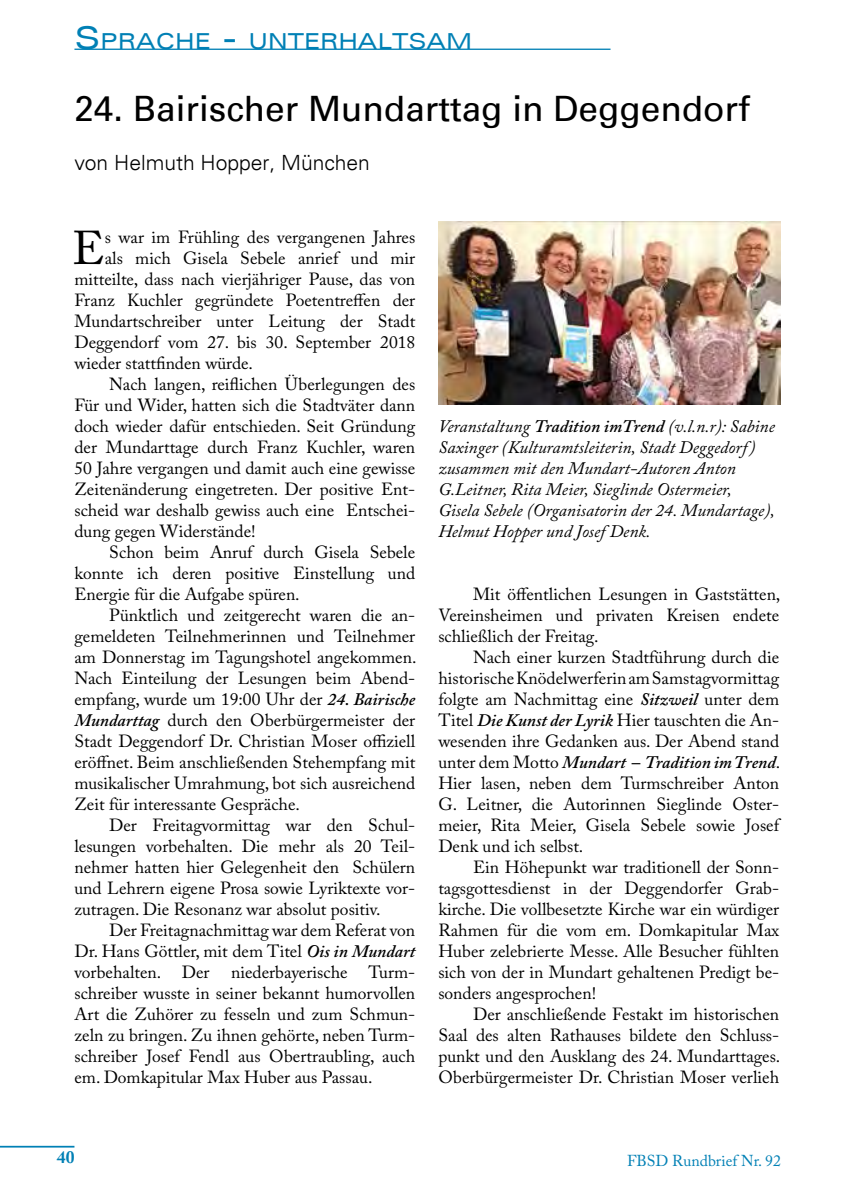
<style>
.page{position:relative;width:844px;height:1191px;background:#fff}
.page>*{position:absolute;margin:0;border:0;box-sizing:border-box;transform-origin:0 0}
.t1{font:47.07px "Adobe Caslon Pro";color:#000}
.t2{font:35px "Univers";color:#000}
.t3{font:expanded 22.05px "Univers";color:#0080b5}
.t4{font:300 21px "Univers";color:#000}
.t5{font:17.5px/21px "Adobe Caslon Pro";color:#000;text-align:justify}
.t6{font:italic 17.5px/21px "Adobe Caslon Pro";color:#000}
.t7{font:700 17.5px "Adobe Caslon Pro";color:#0080b5}
.t8{font:15.75px "Adobe Caslon Pro";color:#0080b5}
.s1{font-size:31.5px}
.s2{font-weight:600;font-style:italic}
.s3{font-weight:600}
</style>
<div class="page">
<hr style="left:0;top:1145px;width:74px;height:2px;background:#0080b5">
<hr style="left:74px;top:49px;width:536px;height:1px;background:#0080b5">
<img style="left:438px;top:221px;width:342px;height:183px">
<p class="t3" style="left:74px;top:28px;width:399px"><span class="s1">S</span>PRACHE <span class="s1">-</span> UNTERHALTSAM</p>
<h2 class="t2" style="left:74px;top:88px;width:676px">24. Bairischer Mundarttag in Deggendorf</h2>
<p class="t4" style="left:74px;top:150px;width:297px">von Helmuth Hopper, München</p>
<h1 class="t1" style="left:72px;top:220px;width:34px">E</h1>
<p class="t5" style="left:105px;top:226px;width:312px">s war im Frühling des vergangenen Jahres</p>
<p class="t5" style="left:105px;top:247px;width:312px">als mich Gisela Sebele anrief und mir</p>
<p class="t5" style="left:74px;top:268px;width:342px">mitteilte, dass nach vierjähriger Pause, das von</p>
<p class="t5" style="left:74px;top:289px;width:342px">Franz Kuchler gegründete Poetentreffen der</p>
<p class="t5" style="left:74px;top:310px;width:342px">Mundartschreiber unter Leitung der Stadt</p>
<p class="t5" style="left:74px;top:331px;width:342px">Deggendorf vom 27. bis 30. September 2018</p>
<p class="t5" style="left:74px;top:352px;width:180px">wieder stattfinden würde.</p>
<p class="t5" style="left:109px;top:373px;width:307px">Nach langen, reiflichen Überlegungen des</p>
<p class="t5" style="left:74px;top:394px;width:342px">Für und Wider, hatten sich die Stadtväter dann</p>
<p class="t5" style="left:74px;top:415px;width:342px">doch wieder dafür entschieden. Seit Gründung</p>
<p class="t5" style="left:74px;top:436px;width:342px">der Mundarttage durch Franz Kuchler, waren</p>
<p class="t5" style="left:74px;top:457px;width:342px">50 Jahre vergangen und damit auch eine gewisse</p>
<p class="t5" style="left:74px;top:478px;width:342px">Zeitenänderung eingetreten. Der positive Ent-</p>
<p class="t5" style="left:74px;top:499px;width:342px">scheid war deshalb gewiss auch eine Entschei-</p>
<p class="t5" style="left:74px;top:520px;width:183px">dung gegen Widerstände!</p>
<p class="t5" style="left:109px;top:541px;width:307px">Schon beim Anruf durch Gisela Sebele</p>
<p class="t5" style="left:74px;top:562px;width:342px">konnte ich deren positive Einstellung und</p>
<p class="t5" style="left:74px;top:583px;width:227px">Energie für die Aufgabe spüren.</p>
<p class="t5" style="left:109px;top:604px;width:307px">Pünktlich und zeitgerecht waren die an-</p>
<p class="t5" style="left:74px;top:625px;width:342px">gemeldeten Teilnehmerinnen und Teilnehmer</p>
<p class="t5" style="left:74px;top:646px;width:343px">am Donnerstag im Tagungshotel angekommen.</p>
<p class="t5" style="left:74px;top:667px;width:342px">Nach Einteilung der Lesungen beim Abend-</p>
<p class="t5" style="left:74px;top:688px;width:342px">empfang, wurde um 19:00 Uhr der <span class="s2">24. Bairische</span></p>
<p class="t5" style="left:74px;top:709px;width:342px"><span class="s2">Mundarttag</span> durch den Oberbürgermeister der</p>
<p class="t5" style="left:74px;top:730px;width:342px">Stadt Deggendorf Dr. Christian Moser offiziell</p>
<p class="t5" style="left:74px;top:751px;width:342px">eröffnet. Beim anschließenden Stehempfang mit</p>
<p class="t5" style="left:74px;top:772px;width:342px">musikalischer Umrahmung, bot sich ausreichend</p>
<p class="t5" style="left:74px;top:793px;width:227px">Zeit für interessante Gespräche.</p>
<p class="t5" style="left:109px;top:814px;width:307px">Der Freitagvormittag war den Schul-</p>
<p class="t5" style="left:74px;top:835px;width:342px">lesungen vorbehalten. Die mehr als 20 Teil-</p>
<p class="t5" style="left:74px;top:856px;width:342px">nehmer hatten hier Gelegenheit den Schülern</p>
<p class="t5" style="left:74px;top:877px;width:342px">und Lehrern eigene Prosa sowie Lyriktexte vor-</p>
<p class="t5" style="left:74px;top:898px;width:307px">zutragen. Die Resonanz war absolut positiv.</p>
<p class="t5" style="left:109px;top:919px;width:307px">Der Freitagnachmittag war dem Referat von</p>
<p class="t5" style="left:74px;top:940px;width:342px">Dr. Hans Göttler, mit dem Titel <span class="s2">Ois in Mundart</span></p>
<p class="t5" style="left:74px;top:961px;width:342px">vorbehalten. Der niederbayerische Turm-</p>
<p class="t5" style="left:74px;top:982px;width:342px">schreiber wusste in seiner bekannt humorvollen</p>
<p class="t5" style="left:74px;top:1003px;width:342px">Art die Zuhörer zu fesseln und zum Schmun-</p>
<p class="t5" style="left:74px;top:1024px;width:342px">zeln zu bringen. Zu ihnen gehörte, neben Turm-</p>
<p class="t5" style="left:74px;top:1045px;width:342px">schreiber Josef Fendl aus Obertraubling, auch</p>
<p class="t5" style="left:74px;top:1066px;width:299px">em. Domkapitular Max Huber aus Passau.</p>
<p class="t6" style="left:438px;top:415px;width:338px">Veranstaltung <span class="s3">Tradition imTrend</span> (v.l.n.r): Sabine Saxinger (Kulturamtsleiterin, Stadt Deggedorf ) zusammen mit den Mundart-Autoren Anton G.Leitner, Rita Meier, Sieglinde Ostermeier, Gisela Sebele (Organisatorin der 24. Mundartage), Helmut Hopper und Josef Denk.</p>
<p class="t5" style="left:438px;top:583px;width:343px;text-indent:35px">Mit öffentlichen Lesungen in Gaststätten, Vereinsheimen und privaten Kreisen endete schließlich der Freitag.</p>
<p class="t5" style="left:438px;top:646px;width:343px;text-indent:35px">Nach einer kurzen Stadtführung durch die historische Knödelwerferin am Samstagvormittag folgte am Nachmittag eine <span class="s2">Sitzweil</span> unter dem Titel <span class="s2">Die Kunst der Lyrik</span> Hier tauschten die An&shy;wesenden ihre Gedanken aus. Der Abend stand unter dem Motto <span class="s2">Mundart – Tradition im Trend</span>.<br>Hier lasen, neben dem Turmschreiber Anton G. Leitner, die Autorinnen Sieglinde Oster&shy;meier, Rita Meier, Gisela Sebele sowie Josef Denk und ich selbst.</p>
<p class="t5" style="left:438px;top:856px;width:342px;text-indent:35px">Ein Höhepunkt war traditionell der Sonn&shy;tagsgottesdienst in der Deggendorfer Grab&shy;kirche. Die vollbesetzte Kirche war ein würdiger Rahmen für die vom em. Domkapitular Max Huber zelebrierte Messe. Alle Besucher fühlten sich von der in Mundart gehaltenen Predigt be&shy;sonders angesprochen!</p>
<p class="t5" style="left:438px;top:1003px;width:343px;text-indent:35px">Der anschließende Festakt im historischen Saal des alten Rathauses bildete den Schluss&shy;punkt und den Ausklang des 24. Mundarttages.<br>Oberbürgermeister Dr. Christian Moser verlieh</p>
<p class="t7" style="left:57px;top:1146px;width:19px">40</p>
<p class="t8" style="left:627px;top:1151px;width:155px">FBSD Rundbrief Nr. 92</p>
</div>
